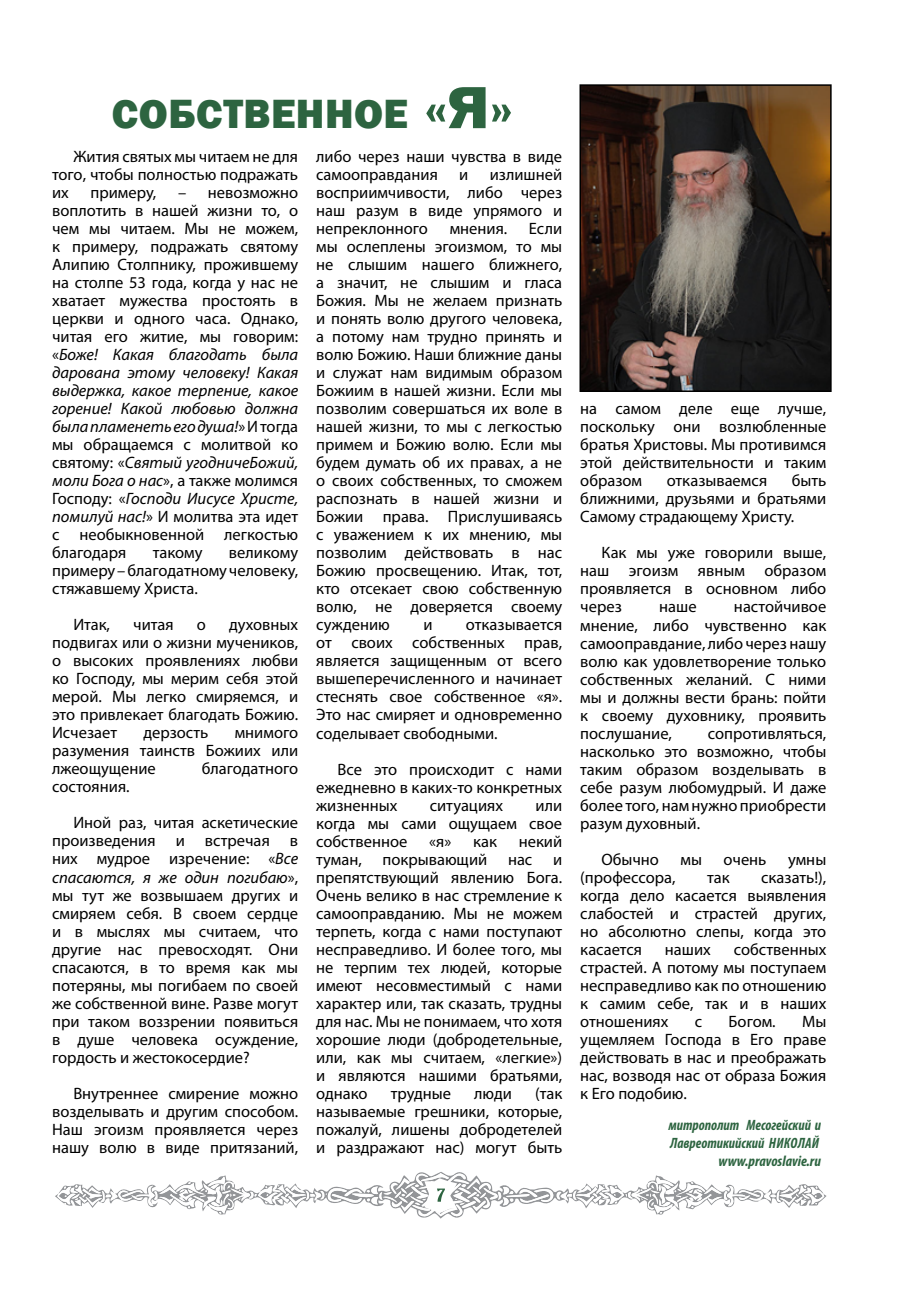
<style>
.page{position:relative;width:906px;height:1289px;background:#fff}
.page>*{position:absolute;margin:0;border:0;box-sizing:border-box;transform-origin:0 0}
.t1{font:800 42px "Franklin Gothic";letter-spacing:.01em;color:#2d6440}
.t2{font:16.5px/18px "Myriad Pro";color:#000;text-align:justify}
.t3{font:italic 700 condensed 15px/18px "Myriad Pro";color:#2d6440;scale:.96 1}
.s1{font-size:61.5px}
.s2{font-style:italic}
</style>
<div class="page">
<svg style="left:55px;top:1172px;width:771px;height:46px"></svg>
<img style="left:582px;top:87px;width:246px;height:302px">
<div style="left:579px;top:84px;width:252px;height:308px;border:2px solid #000"></div>
<h1 class="t1" style="left:112px;top:87px;width:402px">собственное <span class="s1">«Я»</span></h1>
<p class="t2" style="left:52px;top:147px;width:247px;text-indent:21px">Жития святых мы читаем не для того, чтобы полностью подражать их</p>
<p class="t2" style="left:52px;top:183px;width:247px;text-indent:126px">– невозможно воплотить в нашей жизни то, о чем мы читаем. Мы не можем, к примеру, подражать святому Алипию Столпнику, прожившему на столпе 53 года, когда у нас не хватает мужества простоять в церкви и одного часа. Однако, читая его житие, мы говорим: «<span class="s2">Боже! Какая благодать была дарована этому человеку! Какая выдержка, какое терпение, какое горение! Какой любовью должна была пламенеть его душа!</span>» И тогда мы обращаемся с молитвой ко святому: «<span class="s2">Святый угодничеБожий, моли Бога о нас</span>», а также молимся Господу: «<span class="s2">Господи Иисусе Христе, помилуй нас!</span>» И молитва эта идет с необыкновенной легкостью благодаря</p>
<p class="t2" style="left:90px;top:183px;width:67px">примеру,</p>
<p class="t2" style="left:52px;top:543px;width:247px;text-indent:177px">великому примеру – благодатному человеку, стяжавшему Христа.</p>
<p class="t2" style="left:73px;top:615px;width:38px">Итак,</p>
<p class="t2" style="left:133px;top:615px;width:42px">читая</p>
<p class="t2" style="left:197px;top:615px;width:11px">о</p>
<p class="t2" style="left:153px;top:543px;width:51px">такому</p>
<p class="t2" style="left:52px;top:615px;width:247px;text-indent:177px">духовных подвигах или о жизни мучеников, о высоких проявлениях любви ко Господу, мы мерим себя этой мерой. Мы легко смиряемся, и это привлекает благодать Божию.<br>Исчезает</p>
<p class="t2" style="left:52px;top:723px;width:247px;text-indent:183px">мнимого разумения таинств Божиих или лжеощущение</p>
<p class="t2" style="left:143px;top:723px;width:67px">дерзость</p>
<p class="t2" style="left:202px;top:759px;width:98px">благодатного</p>
<p class="t2" style="left:73px;top:768px;width:226px;line-height:36px;text-indent:-21px">состояния.<br>Иной раз, читая аскетические</p>
<p class="t2" style="left:52px;top:831px;width:247px">произведения и встречая в них мудрое изречение: «<span class="s2">Все спасаются, я же один погибаю</span>», мы тут же возвышаем других и смиряем себя. В своем сердце и в мыслях мы считаем, что другие нас превосходят. Они спасаются, в то время как мы потеряны, мы погибаем по своей же собственной вине. Разве могут при таком воззрении появиться в душе человека осуждение, гордость и жестокосердие?</p>
<p class="t2" style="left:52px;top:1083px;width:247px;text-indent:21px">Внутреннее смирение можно возделывать и другим способом.<br>Наш эгоизм проявляется через нашу волю в виде притязаний,</p>
<p class="t2" style="left:316px;top:147px;width:247px">либо через наши чувства в виде самооправдания</p>
<p class="t2" style="left:316px;top:165px;width:247px;text-indent:174px">излишней восприимчивости, либо через наш разум в виде упрямого и непреклонного</p>
<p class="t2" style="left:459px;top:165px;width:11px">и</p>
<p class="t2" style="left:316px;top:219px;width:247px;text-indent:213px">Если мы ослеплены эгоизмом, то мы не слышим нашего ближнего, а значит, не слышим и гласа Божия. Мы не желаем признать и понять волю другого человека, а потому нам трудно принять и волю Божию. Наши ближние даны и служат нам видимым образом Божиим в нашей жизни. Если мы позволим совершаться их воле в нашей жизни, то мы с легкостью примем и Божию волю. Если мы будем думать об их правах, а не о своих собственных, то сможем распознать в нашей жизни и Божии права. Прислушиваясь с уважением к их мнению, мы позволим действовать в нас Божию просвещению. Итак, тот, кто отсекает свою собственную волю, не доверяется своему суждению</p>
<p class="t2" style="left:450px;top:219px;width:59px">мнения.</p>
<p class="t2" style="left:316px;top:615px;width:247px;text-indent:150px">отказывается от своих собственных прав, является защищенным от всего вышеперечисленного и начинает стеснять свое собственное «я».<br>Это нас смиряет и одновременно соделывает свободными.</p>
<p class="t2" style="left:316px;top:759px;width:247px;text-indent:21px">Все это происходит с нами ежедневно в каких-то конкретных жизненных</p>
<p class="t2" style="left:423px;top:615px;width:11px">и</p>
<p class="t2" style="left:430px;top:795px;width:75px">ситуациях</p>
<p class="t2" style="left:316px;top:795px;width:247px;text-indent:219px">или когда мы сами ощущаем свое собственное</p>
<p class="t2" style="left:429px;top:831px;width:24px">«я»</p>
<p class="t2" style="left:473px;top:831px;width:25px">как</p>
<p class="t2" style="left:519px;top:831px;width:45px">некий</p>
<p class="t2" style="left:316px;top:849px;width:47px">туман,</p>
<p class="t2" style="left:382px;top:849px;width:106px">покрывающий</p>
<p class="t2" style="left:508px;top:849px;width:26px">нас</p>
<p class="t2" style="left:316px;top:849px;width:248px;text-indent:237px">и препятствующий явлению Бога.<br>Очень велико в нас стремление к самооправданию. Мы не можем терпеть, когда с нами поступают несправедливо. И более того, мы не терпим тех людей, которые имеют несовместимый с нами характер или, так сказать, трудны для нас. Мы не понимаем, что хотя хорошие люди (добродетельные, или, как мы считаем, «легкие») и являются нашими братьями, однако</p>
<p class="t2" style="left:316px;top:1083px;width:247px;text-indent:219px">(так называемые грешники, которые, пожалуй, лишены добродетелей и раздражают нас) могут быть</p>
<p class="t2" style="left:391px;top:1083px;width:62px">трудные</p>
<p class="t2" style="left:474px;top:1083px;width:39px">люди</p>
<p class="t2" style="left:580px;top:399px;width:247px">на самом деле еще лучше, поскольку они возлюбленные братья Христовы. Мы противимся этой действительности и таким образом</p>
<p class="t2" style="left:580px;top:471px;width:247px;text-indent:211px">быть ближними, друзьями и братьями Самому страдающему Христу.</p>
<p class="t2" style="left:580px;top:543px;width:247px;text-indent:21px">Как мы уже говорили выше, наш эгоизм явным образом проявляется в основном либо через</p>
<p class="t2" style="left:666px;top:471px;width:102px">отказываемся</p>
<p class="t2" style="left:580px;top:597px;width:247px;text-indent:154px">настойчивое мнение, либо чувственно как самооправдание, либо через нашу волю как удовлетворение только собственных желаний. С ними мы и должны вести брань: пойти к своему духовнику, проявить послушание,</p>
<p class="t2" style="left:659px;top:597px;width:39px">наше</p>
<p class="t2" style="left:580px;top:723px;width:247px;text-indent:128px">сопротивляться, насколько это возможно, чтобы таким образом возделывать в себе разум любомудрый. И даже более того, нам нужно приобрести разум духовный.</p>
<p class="t2" style="left:601px;top:849px;width:59px">Обычно</p>
<p class="t2" style="left:680px;top:849px;width:23px">мы</p>
<p class="t2" style="left:723px;top:849px;width:44px">очень</p>
<p class="t2" style="left:788px;top:849px;width:40px">умны</p>
<p class="t2" style="left:580px;top:867px;width:97px">(профессора,</p>
<p class="t2" style="left:707px;top:867px;width:24px">так</p>
<p class="t2" style="left:580px;top:867px;width:247px;text-indent:181px">сказать!), когда дело касается выявления слабостей и страстей других, но абсолютно слепы, когда это касается</p>
<p class="t2" style="left:580px;top:939px;width:247px;text-indent:153px">собственных страстей. А потому мы поступаем несправедливо как по отношению к самим себе, так и в наших отношениях</p>
<p class="t2" style="left:665px;top:939px;width:47px">наших</p>
<p class="t2" style="left:580px;top:1011px;width:247px;text-indent:222px">Мы ущемляем Господа в Его праве действовать в нас и преображать нас, возводя нас от образа Божия к Его подобию.</p>
<p class="t2" style="left:695px;top:1011px;width:9px">с</p>
<p class="t2" style="left:728px;top:1011px;width:49px">Богом.</p>
<p class="t3" style="left:668px;top:1115px;width:160px">митрополит Месогейский и<br>Лавреотикийский Никола</p>
<p class="t3" style="left:718px;top:1133px;width:108px;text-align:right">й www.pravoslavie.ru</p>
</div>
